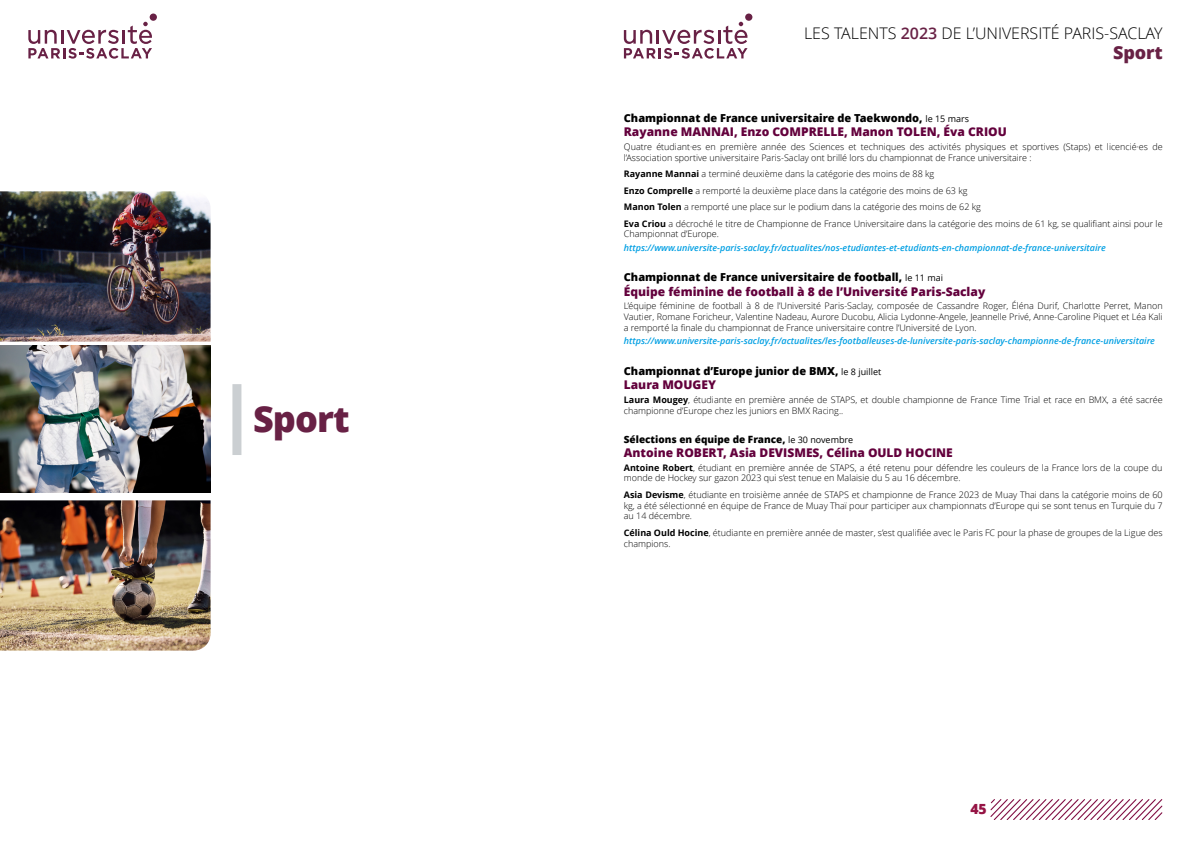
<style>
.page{position:relative;width:1191px;height:842px;background:#fff}
.page>*{position:absolute;margin:0;border:0;box-sizing:border-box;transform-origin:0 0}
.t1{font:800 36px "Open Sans";letter-spacing:-.025em;color:#682145}
.t2{font:800 18px "Open Sans";letter-spacing:-.01em;color:#682145}
.t3{font:300 16px "Open Sans";color:#000}
.t4{font:800 14px "Open Sans";color:#951344}
.t5{font:800 12px "Open Sans";color:#63003c}
.t6{font:800 11px "Open Sans";color:#000}
.t7{font:800 10px "Open Sans";color:#000}
.t8{font:300 9px/10.8px "Open Sans";color:#000}
.t9{font:italic 600 9px "Open Sans";color:#009fe3}
.s1{font-weight:600;color:#682145}
.s2{font-weight:400;font-size:9px}
.s3{font-weight:700}
</style>
<div class="page">
<div style="left:745px;top:14px;width:7px;height:7px;background:#682145;border-radius:50%"></div>
<svg style="left:624px;top:22px;width:123px;height:37px"></svg>
<img style="left:991px;top:799px;width:171px;height:20px">
<div style="left:150px;top:14px;width:7px;height:7px;background:#682145;border-radius:50%"></div>
<svg style="left:28px;top:22px;width:124px;height:37px"></svg>
<div style="left:232px;top:384px;width:9px;height:71px;background:#cbcfd2"></div>
<img style="left:0;top:346px;width:211px;height:147px">
<img style="left:0;top:500px;width:211px;height:151px">
<img style="left:0;top:191px;width:211px;height:151px">
<h1 class="t1" style="left:253px;top:391px;width:98px">Sport</h1>
<h3 class="t3" style="left:804px;top:22px;width:360px">LES TALENTS <span class="s1">2023</span> DE L’UNIVERSITÉ PARIS-SACLAY</h3>
<h2 class="t2" style="left:1113px;top:39px;width:51px">Sport</h2>
<p class="t6" style="left:624px;top:109px;width:347px">Championnat de France universitaire de Taekwondo, <span class="s2">le 15 mars</span></p>
<h3 class="t5" style="left:624px;top:123px;width:384px">Rayanne MANNAI, Enzo COMPRELLE, Manon TOLEN, Éva CRIOU</h3>
<p class="t8" style="left:624px;top:141px;width:540px">Quatre étudiant·es en première année des Sciences et techniques des activités physiques et sportives (Staps) et licencié·es de l’Association sportive universitaire Paris-Saclay ont brillé lors du championnat de France universitaire :</p>
<p class="t8" style="left:624px;top:165px;width:540px;line-height:16.5px"><span class="s3">Rayanne Mannai</span> a terminé deuxième dans la catégorie des moins de 88 kg<br><span class="s3">Enzo Comprelle</span> a remporté la deuxième place dans la catégorie des moins de 63 kg<br><span class="s3">Manon Tolen</span> a remporté une place sur le podium dans la catégorie des moins de 62 kg<br><span class="s3">Eva Criou</span> a décroché le titre de Championne de France Universitaire dans la catégorie des moins de 61 kg, se qualifiant ainsi pour le</p>
<p class="t8" style="left:624px;top:228px;width:96px">Championnat d’Europe.</p>
<p class="t9" style="left:624px;top:242px;width:483px">https://www.universite-paris-saclay.fr/actualites/nos-etudiantes-et-etudiants-en-championnat-de-france-universitaire</p>
<p class="t6" style="left:624px;top:269px;width:321px">Championnat de France universitaire de football, <span class="s2">le 11 mai</span></p>
<h3 class="t5" style="left:624px;top:282px;width:363px">Équipe féminine de football à 8 de l’Université Paris-Saclay</h3>
<p class="t8" style="left:624px;top:300px;width:540px;text-align:justify">L’équipe féminine de football à 8 de l’Université Paris-Saclay, composée de Cassandre Roger, Éléna Durif, Charlotte Perret, Manon Vautier, Romane Foricheur, Valentine Nadeau, Aurore Ducobu, Alicia Lydonne-Angele, Jeannelle Privé, Anne-Caroline Piquet et Léa Kali a remporté la finale du championnat de France universitaire contre l’Université de Lyon.</p>
<p class="t9" style="left:624px;top:335px;width:532px">https://www.universite-paris-saclay.fr/actualites/les-footballeuses-de-luniversite-paris-saclay-championne-de-france-universitaire</p>
<p class="t6" style="left:624px;top:362px;width:259px">Championnat d’Europe junior de BMX, <span class="s2">le 8 juillet</span></p>
<h3 class="t5" style="left:624px;top:376px;width:94px">Laura MOUGEY</h3>
<p class="t8" style="left:624px;top:394px;width:540px"><span class="s3">Laura Mougey</span>, étudiante en première année de STAPS, et double championne de France Time Trial et race en BMX, a été sacrée championne d’Europe chez les juniors en BMX Racing..</p>
<p class="t7" style="left:624px;top:431px;width:231px">Sélections en équipe de France, <span class="s2">le 30 novembre</span></p>
<h3 class="t5" style="left:624px;top:443px;width:330px">Antoine ROBERT, Asia DEVISMES, Célina OULD HOCINE</h3>
<p class="t8" style="left:624px;top:462px;width:540px"><span class="s3">Antoine Robert</span>, étudiant en première année de STAPS, a été retenu pour défendre les couleurs de la France lors de la coupe du monde de Hockey sur gazon 2023 qui s’est tenue en Malaisie du 5 au 16 décembre.</p>
<p class="t8" style="left:624px;top:489px;width:540px;text-align:justify"><span class="s3">Asia Devisme</span>, étudiante en troisième année de STAPS et championne de France 2023 de Muay Thai dans la catégorie moins de 60 kg, a été sélectionné en équipe de France de Muay Thaï pour participer aux championnats d’Europe qui se sont tenus en Turquie du 7 au 14 décembre.</p>
<p class="t8" style="left:624px;top:527px;width:540px"><span class="s3">Célina Ould Hocine</span>, étudiante en première année de master, s’est qualifiée avec le Paris FC pour la phase de groupes de la Ligue des champions.</p>
<h3 class="t4" style="left:970px;top:798px;width:18px">45</h3>
</div>
